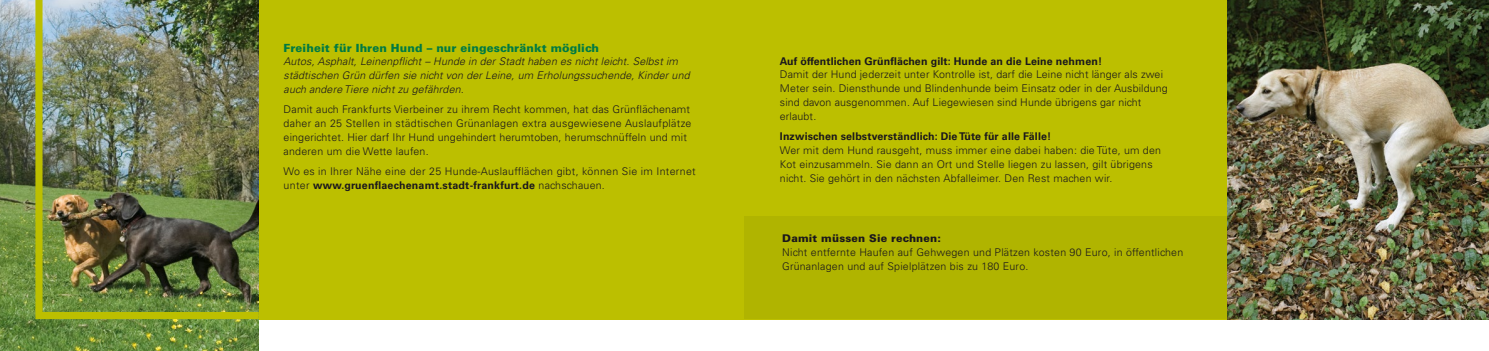
<style>
.page{position:relative;width:1489px;height:351px;background:#fff}
.page>*{position:absolute;margin:0;border:0;box-sizing:border-box;transform-origin:0 0}
.t1{font:900 11.25px "Univers";letter-spacing:.01em;color:#007a42}
.t2{font:300 10.62px/13.8px "Univers CE";letter-spacing:.02em;color:#1a171c}
.t3{font:italic 300 10.62px/13.8px "Univers";letter-spacing:.01em;color:#1a171c}
.t4{font:700 10.62px "Univers";letter-spacing:.01em;color:#1a171c}
.t5{font:900 10.62px "Univers";letter-spacing:.02em;color:#1a171c}
.s1{font-family:"Univers";font-weight:700}
</style>
<div class="page">
<img style="left:0;top:0;width:259px;height:351px">
<div style="left:259px;top:0;width:485px;height:319px;background:#bcbf00"></div>
<div style="left:744px;top:0;width:744px;height:319px;background:#bcbf00"></div>
<div style="left:745px;top:216px;width:482px;height:103px;background:#b0b400"></div>
<img style="left:1227px;top:0;width:261px;height:319px">
<img style="left:35px;top:0;width:224px;height:319px">
<p class="t1" style="left:283px;top:40px;width:317px">Freiheit für Ihren Hund – nur eingeschränkt möglich</p>
<p class="t3" style="left:283px;top:55px;width:407px">Autos, Asphalt, Leinenpflicht – Hunde in der Stadt haben es nicht leicht. Selbst im städtischen Grün dürfen sie nicht von der Leine, um Erholungssuchende, Kinder und auch andere Tiere nicht zu gefährden.</p>
<p class="t2" style="left:283px;top:103px;width:409px">Damit auch Frankfurts Vierbeiner zu ihrem Recht kommen, hat das Grünflächenamt daher an 25 Stellen in städtischen Grünanlagen extra ausgewiesene Auslaufplätze eingerichtet. Hier darf Ihr Hund ungehindert herumtoben, herumschnüffeln und mit anderen um die Wette laufen.</p>
<p class="t2" style="left:283px;top:165px;width:413px">Wo es in Ihrer Nähe eine der 25 Hunde-Auslaufflächen gibt, können Sie im Internet unter <span class="s1">www.gruenflaechenamt.stadt-frankfurt.de</span> nachschauen.</p>
<p class="t4" style="left:780px;top:55px;width:324px">Auf öffentlichen Grünflächen gilt: Hunde an die Leine nehmen!</p>
<p class="t2" style="left:780px;top:68px;width:389px">Damit der Hund jederzeit unter Kontrolle ist, darf die Leine nicht länger als zwei Meter sein. Diensthunde und Blindenhunde beim Einsatz oder in der Ausbildung sind davon ausgenommen. Auf Liegewiesen sind Hunde übrigens gar nicht erlaubt.</p>
<p class="t4" style="left:780px;top:130px;width:273px">Inzwischen selbstverständlich: Die Tüte für alle Fälle!</p>
<p class="t2" style="left:780px;top:144px;width:382px">Wer mit dem Hund rausgeht, muss immer eine dabei haben: die Tüte, um den<br>Kot einzusammeln. Sie dann an Ort und Stelle liegen zu lassen, gilt übrigens nicht. Sie gehört in den nächsten Abfalleimer. Den Rest machen wir.</p>
<p class="t5" style="left:782px;top:232px;width:160px">Damit müssen Sie rechnen:</p>
<p class="t2" style="left:782px;top:246px;width:402px">Nicht entfernte Haufen auf Gehwegen und Plätzen kosten 90 Euro, in öffentlichen<br>Grünanlagen und auf Spielplätzen bis zu 180 Euro.</p>
</div>
